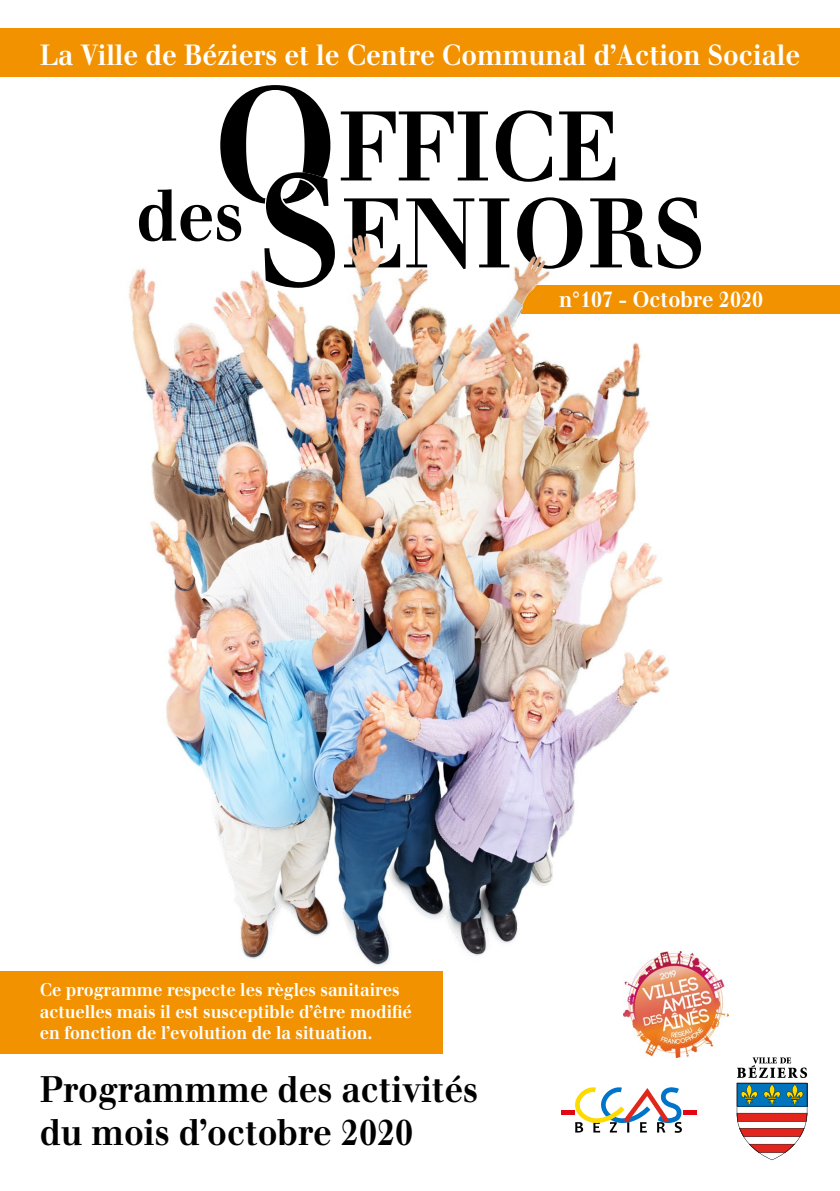
<style>
.page{position:relative;width:840px;height:1191px;background:#fff}
.page>*{position:absolute;margin:0;border:0;box-sizing:border-box;transform-origin:0 0}
.t1{font:700 36.2px/43.4px "Justus";color:#000;scale:.9 1}
.t2{font:700 28.6px "Justus";color:#fff;scale:.9 1}
.t3{font:700 22px "Justus";color:#fff;scale:.9 1}
.t4{font:700 18px/21.6px "Justus";color:#fff;scale:.9 1}
</style>
<div class="page">
<div style="left:0;top:28px;width:839px;height:49px;background:#f39200"></div>
<img style="left:128px;top:137px;width:601px;height:901px">
<div style="left:521px;top:285px;width:318px;height:29px;background:#f39200"></div>
<div style="left:0;top:971px;width:442px;height:82px;background:#f39200"></div>
<svg style="left:139px;top:85px;width:191px;height:156px"></svg>
<svg style="left:264px;top:172px;width:436px;height:116px"></svg>
<svg style="left:340px;top:110px;width:275px;height:72px"></svg>
<svg style="left:736px;top:1057px;width:70px;height:103px"></svg>
<svg style="left:574px;top:1087px;width:107px;height:45px"></svg>
<div style="left:682px;top:1110px;width:14px;height:5px;background:#e30613"></div>
<div style="left:560px;top:1110px;width:14px;height:5px;background:#e30613"></div>
<img style="left:622px;top:952px;width:106px;height:105px">
<h2 class="t2" style="left:40px;top:38px;width:846px">La Ville de Béziers et le Centre Communal d’Action Sociale</h2>
<p class="t3" style="left:558px;top:286px;width:228px">n°107 - Octobre 2020</p>
<p class="t4" style="left:40px;top:979px;width:415px">Ce programme respecte les règles sanitaires actuelles mais il est susceptible d’être modifié en fonction de l’evolution de la situation.</p>
<h1 class="t1" style="left:40px;top:1067px;width:488px">Programmme des activités du mois d’octobre 2020</h1>
</div>
